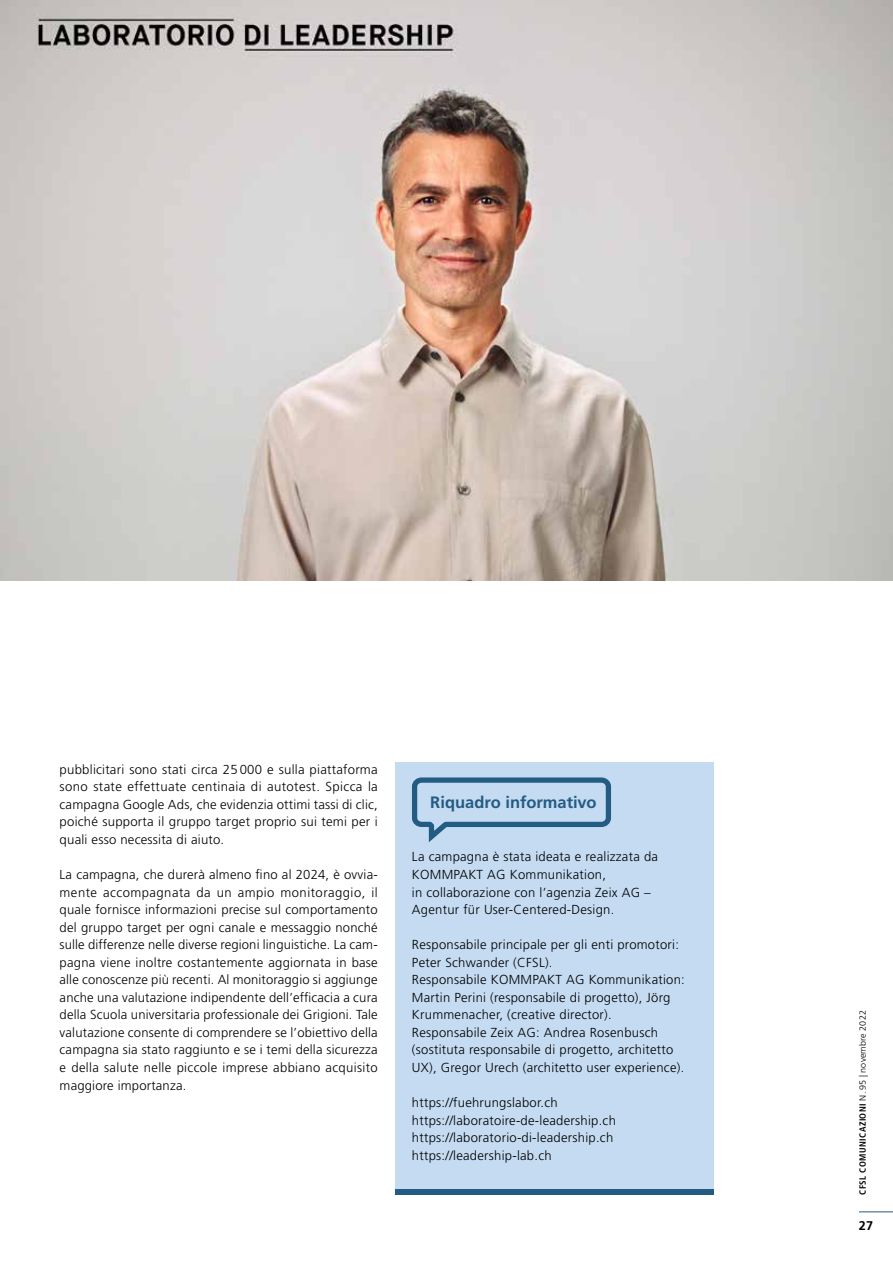
<style>
.page{position:relative;width:893px;height:1263px;background:#fff}
.page>*{position:absolute;margin:0;border:0;box-sizing:border-box;transform-origin:0 0}
.Titel2_im_Grundtext{font:700 16.5px "Frutiger LT Std";color:#235b83}
.Grundtext{font:300 13.05px/17.5px "Frutiger LT Std";letter-spacing:.02em;color:#000}
.t1{font:700 12.6px "Frutiger LT Std";color:#000}
.t2{font:700 condensed 9px "Frutiger LT Std";letter-spacing:.05em;color:#000}
.s1{font-weight:300;font-stretch:normal}
</style>
<div class="page">
<img style="left:0;top:0;width:893px;height:580px">
<div style="left:395px;top:763px;width:318px;height:432px;background:#c4dbf1"></div>
<div style="left:395px;top:1190px;width:318px;height:5px;background:#235b83"></div>
<svg style="left:412px;top:777px;width:199px;height:65px"></svg>
<hr style="left:859px;top:1211px;width:34px;height:1px;background:#235b83">
<p class="Grundtext" style="left:60px;top:760px;width:320px;text-align:justify">pubblicitari sono stati circa 25 000 e sulla piattaforma sono state effettuate centinaia di autotest. Spicca la campagna Google Ads, che evidenzia ottimi tassi di clic, poiché supporta il gruppo target proprio sui temi per i quali esso necessita di aiuto.</p>
<p class="Grundtext" style="left:60px;top:866px;width:320px;text-align:justify">La campagna, che durerà almeno fino al 2024, è ovvia&shy;mente accompagnata da un ampio monitoraggio, il quale fornisce informazioni precise sul comportamento del gruppo target per ogni canale e messaggio nonché sulle differenze nelle diverse regioni linguistiche. La cam&shy;pagna viene inoltre costantemente aggiornata in base alle conoscenze più recenti. Al monitoraggio si aggiunge anche una valutazione indipendente dell’efficacia a cura della Scuola universitaria professionale dei Grigioni. Tale valutazione consente di comprendere se l’obiettivo della campagna sia stato raggiunto e se i temi della sicurezza e della salute nelle piccole imprese abbiano acquisito maggiore importanza.</p>
<p class="Titel2_im_Grundtext" style="left:430px;top:792px;width:168px">Riquadro informativo</p>
<p class="Grundtext" style="left:412px;top:848px;width:248px">La campagna è stata ideata e realizzata da KOMMPAKT AG Kommunikation,<br>in collaborazione con l’agenzia Zeix AG – Agentur für User-Centered-Design.</p>
<p class="Grundtext" style="left:412px;top:936px;width:269px">Responsabile principale per gli enti promotori:<br>Peter Schwander (CFSL).</p>
<p class="Grundtext" style="left:412px;top:971px;width:274px">Responsabile KOMMPAKT AG Kommunikation:<br>Martin Perini (responsabile di progetto), Jörg<br>Krummenacher, (creative director).</p>
<p class="Grundtext" style="left:412px;top:1024px;width:274px">Responsabile Zeix AG: Andrea Rosenbusch (sostituta responsabile di progetto, architetto<br>UX), Gregor Urech (architetto user experience).</p>
<p class="Grundtext" style="left:412px;top:1094px;width:147px">https://fuehrungslabor.ch</p>
<p class="Grundtext" style="left:412px;top:1111px;width:205px">https://laboratoire-de-leadership.ch</p>
<p class="Grundtext" style="left:412px;top:1129px;width:203px">https://laboratorio-di-leadership.ch</p>
<p class="Grundtext" style="left:412px;top:1147px;width:141px">https://leadership-lab.ch</p>
<p class="t2" style="left:857px;top:1195px;width:186px;rotate:-90deg">CFSL COMUNICAZIONI <span class="s1">N. 95 | novembre 2022</span></p>
<p class="t1" style="left:859px;top:1218px;width:16px">27</p>
</div>
